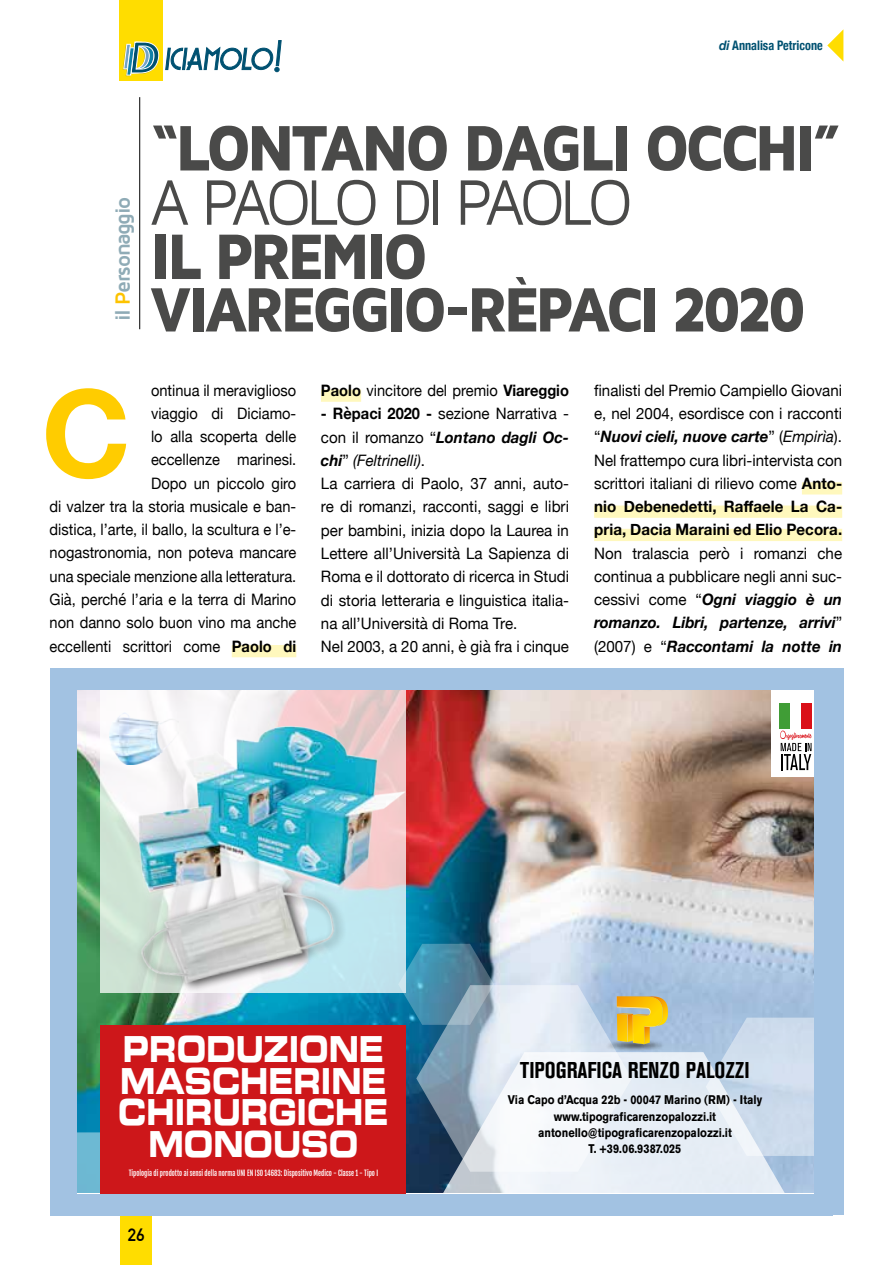
<style>
.page{position:relative;width:893px;height:1265px;background:#fff}
.page>*{position:absolute;margin:0;border:0;box-sizing:border-box;transform-origin:0 0}
.t1{font:700 121.62px "Helvetica Neue";color:#fc0}
.t2{font:900 66.5px "Maven Pro";letter-spacing:-.075em;color:#4a4a49;scale:.92 1}
.t3{font:66.5px "Maven Pro";letter-spacing:-.08em;color:#4a4a49;scale:.92 1}
.t4{font:900 64.75px "Maven Pro";letter-spacing:-.075em;color:#4a4a49;scale:.92 1}
.t5{font:35.35px/31.8px "Eurostile Bold Extended Two";color:#fff;text-align:center;scale:.75 1}
.t6{font:700 condensed 22.75px "Akzidenz Grotesk BE";color:#000}
.t7{font:700 21.18px "Maven Pro";letter-spacing:-.065em;color:#8fabb6}
.t8{font:700 17.5px "DIN Alternate";color:#000}
.t9{font:15.75px/23.3px "Helvetica Neue";color:#000;text-align:justify;scale:.96 1}
.t10{font:15.75px/23.3px "Helvetica Neue";color:#000;text-align:right;scale:.93 1}
.t11{font:700 condensed 13.12px "Helvetica Neue";color:#005171;scale:.93 1}
.t12{font:700 12.42px/16.4px "Akzidenz Grotesk BE";color:#000;text-align:center;scale:.88 1}
.t13{font:7.52px "Fjalla One";color:#fff;scale:.88 1}
.s1{font-style:italic;font-stretch:normal}
.s2{color:#fdc300}
.s3{font-weight:700}
.s4{font-weight:700;font-style:italic}
.s5{font-style:italic}
</style>
<div class="page">
<div style="left:119px;top:0;width:43px;height:81px;background:#fd0"></div>
<svg style="left:123px;top:40px;width:159px;height:36px"></svg>
<div style="left:120px;top:1215px;width:31px;height:50px;background:#fd0"></div>
<hr style="left:139px;top:97px;width:1px;height:232px;background:#000">
<svg style="left:827px;top:30px;width:16px;height:31px"></svg>
<img style="left:77px;top:690px;width:737px;height:503px">
<svg style="left:706px;top:1018px;width:108px;height:138px;background:#c7d7ea"></svg>
<svg style="left:435px;top:1052px;width:358px;height:141px;background:#d9e3ee"></svg>
<div style="left:771px;top:685px;width:43px;height:92px;background:#fff"></div>
<div style="left:779px;top:703px;width:11px;height:25px;background:#409d36"></div>
<div style="left:801px;top:703px;width:11px;height:25px;background:#da1018"></div>
<svg style="left:780px;top:731px;width:32px;height:39px"></svg>
<img style="left:663px;top:1033px;width:9px;height:23px">
<svg style="left:398px;top:944px;width:265px;height:228px"></svg>
<svg style="left:101px;top:690px;width:305px;height:302px"></svg>
<img style="left:108px;top:825px;width:245px;height:200px">
<img style="left:109px;top:713px;width:69px;height:51px">
<img style="left:133px;top:722px;width:277px;height:201px">
<div style="left:101px;top:1025px;width:305px;height:169px;background:#cd171a"></div>
<svg style="left:77px;top:1113px;width:24px;height:81px;background:#59a6c3"></svg>
<div style="left:50px;top:668px;width:27px;height:543px;background:#a2c2e2"></div>
<div style="left:814px;top:668px;width:29px;height:547px;background:#a2c2e2"></div>
<div style="left:50px;top:1194px;width:783px;height:21px;background:#a2c2e2"></div>
<div style="left:50px;top:668px;width:783px;height:22px;background:#a2c2e2"></div>
<div style="left:321px;top:390px;width:40px;height:12px;background:#fff8bd"></div>
<div style="left:802px;top:482px;width:40px;height:13px;background:#fff8bd"></div>
<div style="left:594px;top:506px;width:248px;height:12px;background:#fff8bd"></div>
<div style="left:594px;top:529px;width:248px;height:12px;background:#fff8bd"></div>
<div style="left:232px;top:645px;width:64px;height:12px;background:#fff8bd"></div>
<p class="t11" style="left:719px;top:34px;width:113px"><span class="s1">di</span> Annalisa Petricone</p>
<h3 class="t7" style="left:111px;top:321px;width:126px;rotate:-90deg">il <span class="s2">P</span>ersonaggio</h3>
<h2 class="t2" style="left:150px;top:112px;width:753px">“LONTANO DAGLI OCCHI”</h2>
<h2 class="t3" style="left:150px;top:168px;width:527px">A PAOLO DI PAOLO</h2>
<h2 class="t2" style="left:150px;top:221px;width:304px">IL PREMIO</h2>
<h3 class="t4" style="left:150px;top:275px;width:715px">VIAREGGIO-RÈPACI 2020</h3>
<p class="t10" style="left:50px;top:379px;width:267px">ontinua il meraviglioso<br>viaggio di Diciamo-<br>lo alla scoperta delle<br>eccellenze marinesi.<br>Dopo un piccolo giro<br>di valzer tra la storia musicale e ban&shy;distica, l’arte, il ballo, la scultura e l’e&shy;nogastronomia, non poteva mancare una speciale menzione alla letteratura.<br>Già, perché l’aria e la terra di Marino non danno solo buon vino ma anche eccellenti scrittori come <span class="s3">Paolo di</span></p>
<h1 class="t1" style="left:42px;top:338px;width:91px">C</h1>
<p class="t10" style="left:321px;top:380px;width:268px"><span class="s3">Paolo</span> vincitore del premio <span class="s3">Viareggio</span></p>
<p class="t9" style="left:321px;top:403px;width:260px;text-align:left"><span class="s3">- Rèpaci 2020 -</span> sezione Narrativa - con il romanzo “<span class="s4">Lontano dagli Oc&shy;chi</span>” <span class="s5">(Feltrinelli)</span>.<br>La carriera di Paolo, 37 anni, auto&shy;re di romanzi, racconti, saggi e libri per bambini, inizia dopo la Laurea in Lettere all’Università La Sapienza di Roma e il dottorato di ricerca in Studi di storia letteraria e linguistica italia&shy;na all’Università di Roma Tre.<br>Nel 2003, a 20 anni, è già fra i cinque</p>
<p class="t9" style="left:594px;top:379px;width:260px">finalisti del Premio Campiello Giovani e, nel 2004, esordisce con i racconti “<span class="s4">Nuovi cieli, nuove carte</span>” (<span class="s5">Empirìa</span>).<br>Nel frattempo cura libri-intervista con scrittori italiani di rilievo come <span class="s3">Anto&shy;nio Debenedetti, Raffaele La Ca&shy;pria, Dacia Maraini ed Elio Pecora.</span></p>
<p class="t9" style="left:594px;top:542px;width:260px">Non tralascia però i romanzi che continua a pubblicare negli anni suc&shy;cessivi come “<span class="s4">Ogni viaggio è un romanzo. Libri, partenze, arrivi</span>” (2007) e “<span class="s4">Raccontami la notte in</span></p>
<h3 class="t5" style="left:118px;top:1032px;width:362px">PRODUZIONE<br>MASCHERINE<br>CHIRURGICHE<br>MONOUSO</h3>
<p class="t13" style="left:129px;top:1168px;width:285px">Tipologia di prodotto ai sensi della norma UNI EN ISO 14683: Dispositivo Medico - Classe 1 - Tipo I</p>
<p class="t8" style="left:128px;top:1222px;width:18px">26</p>
<h3 class="t6" style="left:520px;top:1057px;width:231px">TIPOGRAFICA RENZO PALOZZI</h3>
<p class="t12" style="left:508px;top:1092px;width:291px">Via Capo d’Acqua 22b - 00047 Marino (RM) - Italy www.tipograficarenzopalozzi.it antonello@tipograficarenzopalozzi.it<br>T. +39.06.9387.025</p>
</div>
